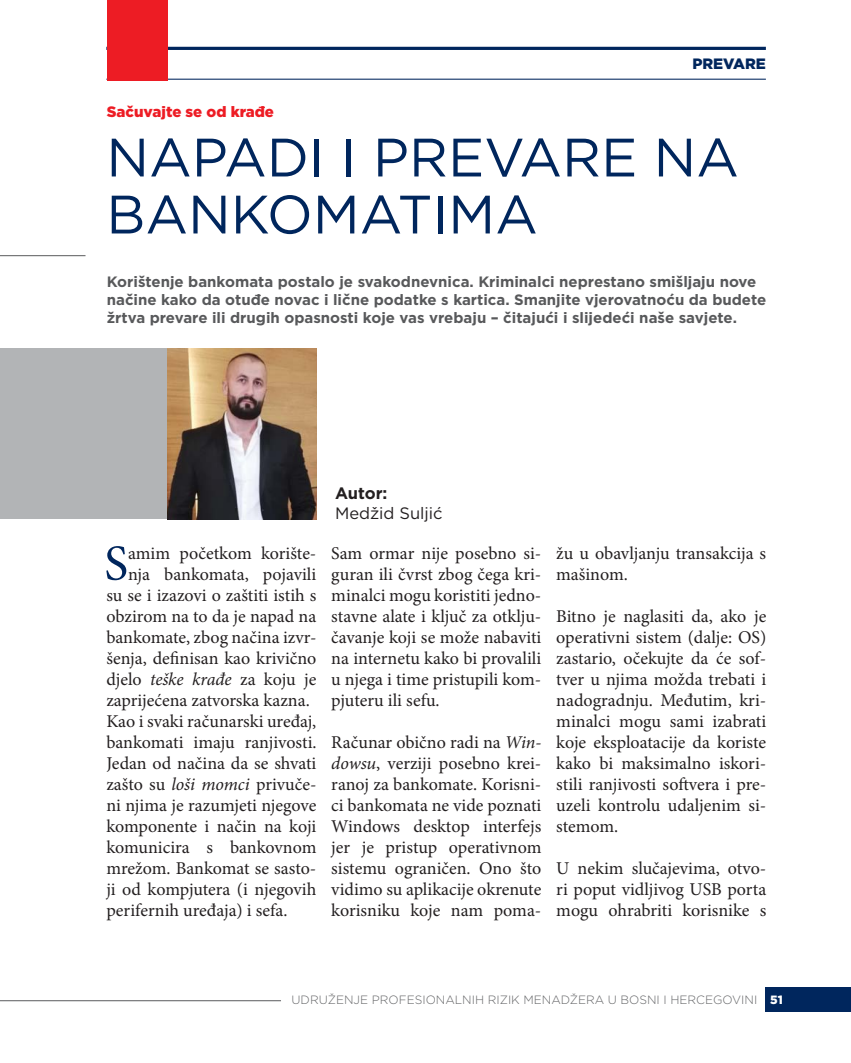
<style>
.page{position:relative;width:851px;height:1063px;background:#fff}
.page>*{position:absolute;margin:0;border:0;box-sizing:border-box;transform-origin:0 0}
.t1{font:54px/57px "Gotham";color:#00265d}
.t2{font:50.25px "Minion Pro";color:#00265d}
.t3{font:18px/21px "Minion Pro";color:#231f20;text-align:justify}
.t4{font:16.5px "Gotham";color:#231f20}
.t5{font:700 16.5px "Gotham";letter-spacing:-.005em;color:#231f20}
.t6{font:700 15px/18px "Gotham";color:#58595b}
.t7{font:900 15px "Gotham";color:#ed1c24}
.t8{font:900 15px "Gotham";color:#00265d}
.t9{font:300 12px "Gotham";color:#636466}
.t10{font:900 12px "Gotham";color:#fff}
.s1{font-style:italic}
</style>
<div class="page">
<div style="left:765px;top:987px;width:85px;height:24px;background:#00265d"></div>
<hr style="left:106px;top:47px;width:659px;height:3px;background:#00265d">
<hr style="left:106px;top:79px;width:659px;height:1px;background:#00265d">
<hr style="left:0;top:1000px;width:281px;height:1px;background:#636466">
<div style="left:0;top:349px;width:295px;height:170px;background:#b2b4b6"></div>
<hr style="left:0;top:255px;width:85px;height:1px;background:#636466">
<img style="left:167px;top:349px;width:149px;height:170px">
<div style="left:107px;top:0;width:60px;height:81px;background:#ed1c24"></div>
<p class="t7" style="left:107px;top:106px;width:169px">Sačuvajte se od krađe</p>
<p class="t8" style="left:692px;top:58px;width:75px">PREVARE</p>
<h1 class="t1" style="left:106px;top:133px;width:634px">NAPADI I PREVARE NA<br>BANKOMATIMA</h1>
<p class="t6" style="left:107px;top:274px;width:661px">Korištenje bankomata postalo je svakodnevnica. Kriminalci neprestano smišljaju nove načine kako da otuđe novac i lične podatke s kartica. Smanjite vjerovatnoću da budete žrtva prevare ili drugih opasnosti koje vas vrebaju – čitajući i slijedeći naše savjete.</p>
<h2 class="t2" style="left:104px;top:544px;width:25px">S</h2>
<p class="t3" style="left:128px;top:544px;width:190px">amim početkom korište-</p>
<p class="t3" style="left:128px;top:565px;width:190px">nja bankomata, pojavili</p>
<p class="t3" style="left:106px;top:586px;width:211px">su se i izazovi o zaštiti istih s</p>
<p class="t3" style="left:106px;top:607px;width:211px">obzirom na to da je napad na</p>
<p class="t3" style="left:106px;top:628px;width:212px">bankomate, zbog načina izvr-</p>
<p class="t3" style="left:106px;top:649px;width:211px">šenja, definisan kao krivično</p>
<p class="t3" style="left:106px;top:670px;width:211px">djelo <span class="s1">teške krađe</span> za koju je</p>
<p class="t3" style="left:106px;top:691px;width:205px">zaprijećena zatvorska kazna.</p>
<p class="t3" style="left:106px;top:712px;width:211px">Kao i svaki računarski uređaj,</p>
<p class="t3" style="left:106px;top:733px;width:212px">bankomati imaju ranjivosti.</p>
<p class="t3" style="left:106px;top:754px;width:211px">Jedan od načina da se shvati</p>
<p class="t3" style="left:106px;top:775px;width:211px">zašto su <span class="s1">loši momci</span> privuče-</p>
<p class="t3" style="left:106px;top:796px;width:211px">ni njima je razumjeti njegove</p>
<p class="t3" style="left:106px;top:817px;width:211px">komponente i način na koji</p>
<p class="t3" style="left:106px;top:838px;width:211px">komunicira s bankovnom</p>
<p class="t3" style="left:106px;top:859px;width:211px">mrežom. Bankomat se sasto-</p>
<p class="t3" style="left:106px;top:880px;width:211px">ji od kompjutera (i njegovih</p>
<p class="t3" style="left:106px;top:901px;width:183px">perifernih uređaja) i sefa.</p>
<p class="t5" style="left:335px;top:487px;width:54px">Autor:</p>
<p class="t4" style="left:335px;top:506px;width:109px">Medžid Suljić</p>
<p class="t3" style="left:331px;top:544px;width:211px">Sam ormar nije posebno si&shy;guran ili čvrst zbog čega kri&shy;minalci mogu koristiti jedno&shy;stavne alate i ključ za otklju&shy;čavanje koji se može nabaviti na internetu kako bi provalili u njega i time pristupili kom&shy;pjuteru ili sefu.</p>
<p class="t3" style="left:331px;top:733px;width:212px">Računar obično radi na <span class="s1">Win&shy;dowsu</span>, verziji posebno krei&shy;ranoj za bankomate. Korisni&shy;ci bankomata ne vide poznati Windows desktop interfejs jer je pristup operativnom sistemu ograničen. Ono što vidimo su aplikacije okrenute korisniku koje nam poma-</p>
<p class="t3" style="left:556px;top:544px;width:211px">žu u obavljanju transakcija s mašinom.</p>
<p class="t3" style="left:556px;top:607px;width:211px">Bitno je naglasiti da, ako je operativni sistem (dalje: OS) zastario, očekujte da će sof&shy;tver u njima možda trebati i nadogradnju. Međutim, kri&shy;minalci mogu sami izabrati koje eksploatacije da koriste kako bi maksimalno iskori&shy;stili ranjivosti softvera i pre&shy;uzeli kontrolu udaljenim si&shy;stemom.</p>
<p class="t3" style="left:556px;top:859px;width:211px">U nekim slučajevima, otvo&shy;ri poput vidljivog USB porta mogu ohrabriti korisnike s</p>
<p class="t9" style="left:291px;top:996px;width:467px">UDRUŽENJE PROFESIONALNIH RIZIK MENADŽERA U BOSNI I HERCEGOVINI</p>
<p class="t10" style="left:770px;top:995px;width:14px">51</p>
</div>
